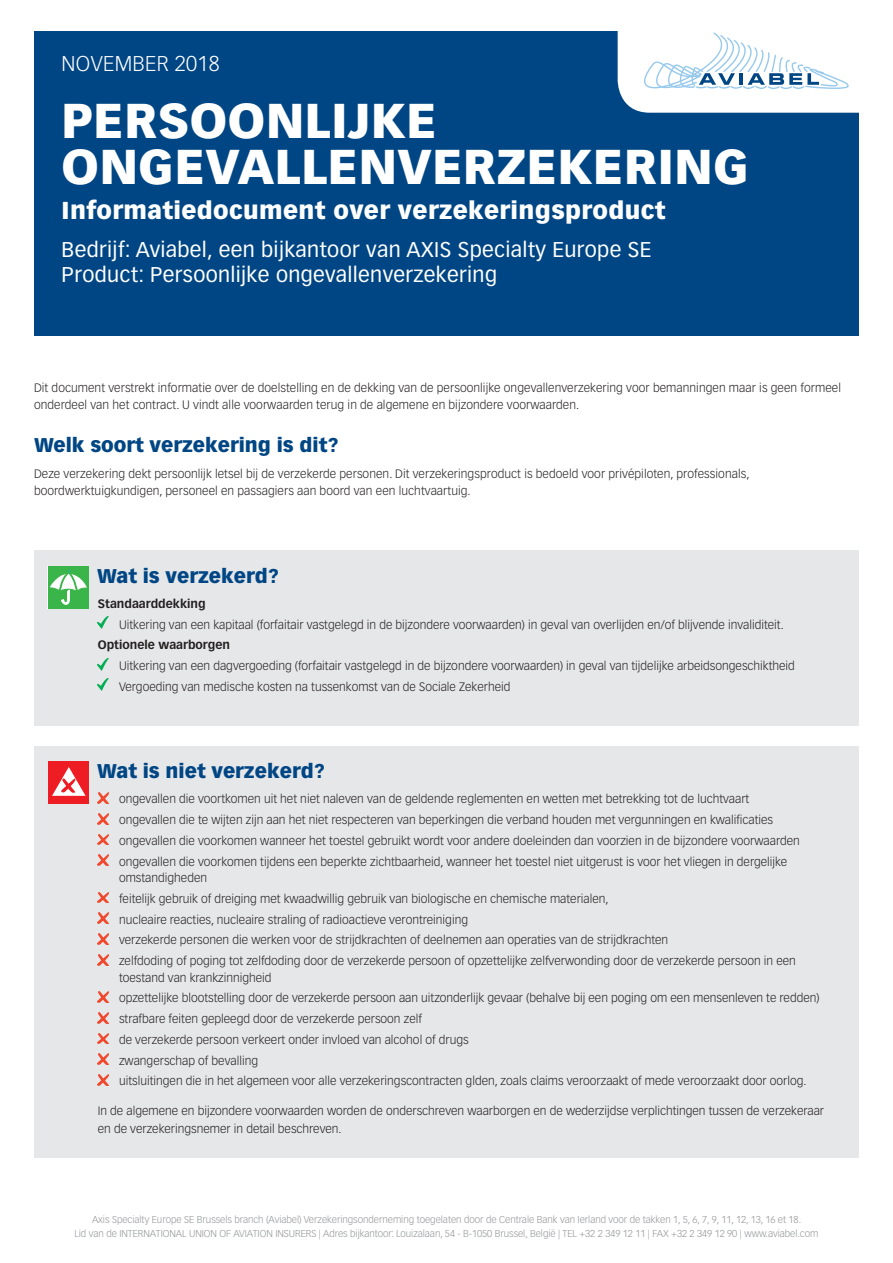
<style>
.page{position:relative;width:893px;height:1263px;background:#fff}
.page>*{position:absolute;margin:0;border:0;box-sizing:border-box;transform-origin:0 0}
.t1{font:900 48px "NA Vectora";color:#fff}
.t2{font:900 24px "NA Vectora";color:#fff}
.t3{font:21px/25.2px "NA Vectora";color:#fff}
.t4{font:300 21px "NA Vectora";color:#fff}
.t5{font:900 19.5px "NA Vectora";letter-spacing:-.015em;color:#004684}
.t6{font:300 12px/20.7px "NA Vectora";letter-spacing:-.015em;color:#231f20}
.t7{font:700 12px "NA Vectora";letter-spacing:-.015em;color:#231f20}
.t8{font:300 9.75px/13.5px "NA Vectora";letter-spacing:-.02em;color:#939598;text-align:center}
</style>
<div class="page">
<div style="left:34px;top:31px;width:825px;height:304px;background:#004684"></div>
<div style="left:34px;top:550px;width:825px;height:176px;background:#e6e7e9"></div>
<svg style="left:98px;top:617px;width:11px;height:12px"></svg>
<svg style="left:98px;top:658px;width:11px;height:12px"></svg>
<svg style="left:98px;top:679px;width:11px;height:12px"></svg>
<div style="left:47px;top:566px;width:41px;height:43px;background:#fff"></div>
<div style="left:48px;top:566px;width:40px;height:43px;background:#3ab54a"></div>
<svg style="left:50px;top:569px;width:37px;height:35px"></svg>
<div style="left:34px;top:746px;width:825px;height:411px;background:#e6e7e9"></div>
<svg style="left:98px;top:792px;width:11px;height:11px"></svg>
<svg style="left:98px;top:813px;width:11px;height:11px"></svg>
<svg style="left:98px;top:834px;width:11px;height:11px"></svg>
<svg style="left:98px;top:855px;width:11px;height:11px"></svg>
<svg style="left:98px;top:892px;width:11px;height:11px"></svg>
<svg style="left:98px;top:913px;width:11px;height:11px"></svg>
<svg style="left:98px;top:933px;width:11px;height:11px"></svg>
<svg style="left:98px;top:954px;width:11px;height:11px"></svg>
<svg style="left:98px;top:991px;width:11px;height:11px"></svg>
<svg style="left:98px;top:1012px;width:11px;height:11px"></svg>
<svg style="left:98px;top:1033px;width:11px;height:11px"></svg>
<svg style="left:98px;top:1054px;width:11px;height:11px"></svg>
<svg style="left:98px;top:1074px;width:11px;height:11px"></svg>
<div style="left:48px;top:761px;width:41px;height:43px;background:#ee1d23"></div>
<svg style="left:52px;top:767px;width:34px;height:29px"></svg>
<svg style="left:618px;top:31px;width:241px;height:82px;background:#ecf2f7"></svg>
<h3 class="t4" style="left:62px;top:51px;width:160px">NOVEMBER 2018</h3>
<h1 class="t1" style="left:62px;top:91px;width:377px">PERSOONLIJKE</h1>
<h1 class="t1" style="left:62px;top:137px;width:690px">ONGEVALLENVERZEKERING</h1>
<h2 class="t2" style="left:62px;top:195px;width:606px">Informatiedocument over verzekeringsproduct</h2>
<h3 class="t3" style="left:62px;top:237px;width:592px">Bedrijf: Aviabel, een bijkantoor van AXIS Specialty Europe SE<br>Product: Persoonlijke ongevallenverzekering</h3>
<p class="t6" style="left:34px;top:379px;width:809px;line-height:17.2px">Dit document verstrekt informatie over de doelstelling en de dekking van de persoonlijke ongevallenverzekering voor bemanningen maar is geen formeel onderdeel van het contract. U vindt alle voorwaarden terug in de algemene en bijzondere voorwaarden.</p>
<h3 class="t5" style="left:34px;top:433px;width:306px">Welk soort verzekering is dit?</h3>
<p class="t6" style="left:34px;top:465px;width:717px;line-height:17.2px">Deze verzekering dekt persoonlijk letsel bij de verzekerde personen. Dit verzekeringsproduct is bedoeld voor privépiloten, professionals, boordwerktuigkundigen, personeel en passagiers aan boord van een luchtvaartuig.</p>
<h3 class="t5" style="left:97px;top:564px;width:183px">Wat is verzekerd?</h3>
<p class="t7" style="left:98px;top:596px;width:110px">Standaarddekking</p>
<p class="t6" style="left:119px;top:614px;width:666px">Uitkering van een kapitaal (forfaitair vastgelegd in de bijzondere voorwaarden) in geval van overlijden en/of blijvende invaliditeit.</p>
<p class="t7" style="left:98px;top:638px;width:134px">Optionele waarborgen</p>
<p class="t6" style="left:119px;top:656px;width:677px">Uitkering van een dagvergoeding (forfaitair vastgelegd in de bijzondere voorwaarden) in geval van tijdelijke arbeidsongeschiktheid<br>Vergoeding van medische kosten na tussenkomst van de Sociale Zekerheid</p>
<h3 class="t5" style="left:97px;top:759px;width:229px">Wat is niet verzekerd?</h3>
<p class="t6" style="left:119px;top:789px;width:682px">ongevallen die voortkomen uit het niet naleven van de geldende reglementen en wetten met betrekking tot de luchtvaart ongevallen die te wijten zijn aan het niet respecteren van beperkingen die verband houden met vergunningen en kwalificaties ongevallen die voorkomen wanneer het toestel gebruikt wordt voor andere doeleinden dan voorzien in de bijzondere voorwaarden ongevallen die voorkomen tijdens een beperkte zichtbaarheid, wanneer het toestel niet uitgerust is voor het vliegen in dergelijke</p>
<p class="t6" style="left:119px;top:868px;width:678px">omstandigheden<br>feitelijk gebruik of dreiging met kwaadwillig gebruik van biologische en chemische materialen,<br>nucleaire reacties, nucleaire straling of radioactieve verontreiniging<br>verzekerde personen die werken voor de strijdkrachten of deelnemen aan operaties van de strijdkrachten<br>zelfdoding of poging tot zelfdoding door de verzekerde persoon of opzettelijke zelfverwonding door de verzekerde persoon in een</p>
<p class="t6" style="left:119px;top:967px;width:702px">toestand van krankzinnigheid<br>opzettelijke blootstelling door de verzekerde persoon aan uitzonderlijk gevaar (behalve bij een poging om een mensenleven te redden) strafbare feiten gepleegd door de verzekerde persoon zelf<br>de verzekerde persoon verkeert onder invloed van alcohol of drugs<br>zwangerschap of bevalling<br>uitsluitingen die in het algemeen voor alle verzekeringscontracten glden, zoals claims veroorzaakt of mede veroorzaakt door oorlog.</p>
<p class="t6" style="left:98px;top:1103px;width:728px;line-height:17.2px">In de algemene en bijzondere voorwaarden worden de onderschreven waarborgen en de wederzijdse verplichtingen tussen de verzekeraar en de verzekeringsnemer in detail beschreven.</p>
<p class="t8" style="left:74px;top:1213px;width:746px">Axis Specialty Europe SE Brussels branch (Aviabel) Verzekeringsonderneming toegelaten door de Centrale Bank van Ierland voor de takken 1, 5, 6, 7, 9, 11, 12, 13, 16 et 18.<br>Lid van de INTERNATIONAL UNION OF AVIATION INSURERS | Adres bijkantoor: Louizalaan, 54 - B-1050 Brussel, België | TEL +32 2 349 12 11 | FAX +32 2 349 12 90 | www.aviabel.com</p>
</div>
